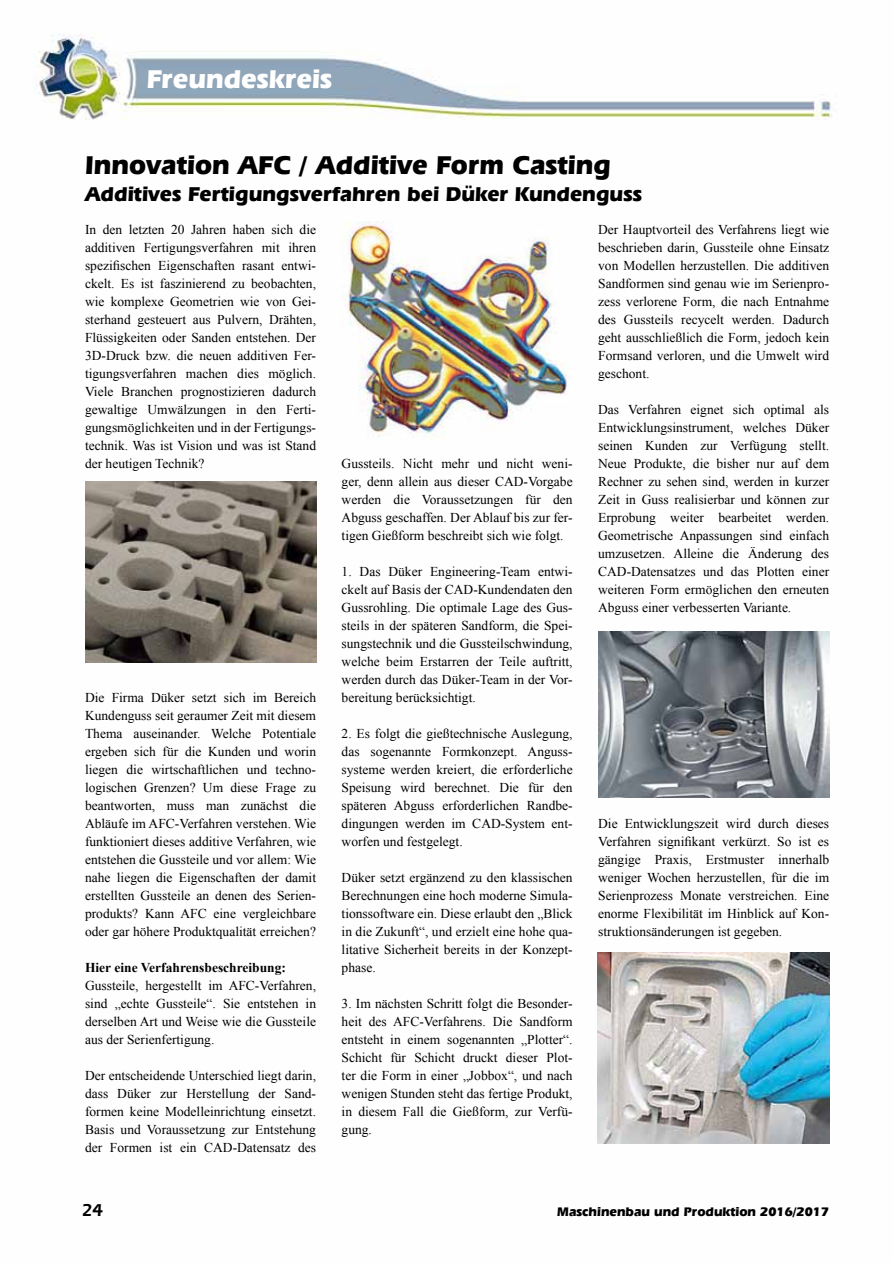
<style>
.page{position:relative;width:893px;height:1263px;background:#fff}
.page>*{position:absolute;margin:0;border:0;box-sizing:border-box;transform-origin:0 0}
.t1{font:700 27px "Eras IT Cby BT";color:#000}
.t2{font:700 27px "Eras IT Cby BT";color:#fff}
.t3{font:700 21px "Eras IT Cby BT";color:#000}
.t4{font:600 18px "Eras IT Cby BT";color:#000}
.t5{font:13.5px/18px "Times New Roman";color:#000;text-align:justify}
.t6{font:700 13.5px "Times New Roman";color:#000}
.t7{font:700 13.05px "Eras IT Cby BT";color:#000}
</style>
<div class="page">
<img style="left:35px;top:34px;width:796px;height:1110px">
<img style="left:85px;top:482px;width:231px;height:181px">
<img style="left:342px;top:221px;width:231px;height:219px">
<img style="left:598px;top:631px;width:231px;height:167px">
<img style="left:598px;top:952px;width:231px;height:191px">
<h1 class="t2" style="left:147px;top:63px;width:187px">Freundeskreis</h1>
<h1 class="t1" style="left:85px;top:148px;width:527px">Innovation AFC / Additive Form Casting</h1>
<h2 class="t3" style="left:85px;top:181px;width:558px">Additives Fertigungsverfahren bei Düker Kundenguss</h2>
<p class="t5" style="left:85px;top:220px;width:233px">In den letzten 20 Jahren haben sich die additiven Fertigungsverfahren mit ihren spezifischen Eigenschaften rasant entwi&shy;ckelt. Es ist faszinierend zu beobachten, wie komplexe Geometrien wie von Gei&shy;sterhand gesteuert aus Pulvern, Drähten, Flüssigkeiten oder Sanden entstehen. Der 3D-Druck bzw. die neuen additiven Fer&shy;tigungsverfahren machen dies möglich.<br>Viele Branchen prognostizieren dadurch gewaltige Umwälzungen in den Ferti&shy;gungsmöglichkeiten und in der Fertigungs&shy;technik. Was ist Vision und was ist Stand der heutigen Technik?</p>
<p class="t5" style="left:598px;top:220px;width:233px">Der Hauptvorteil des Verfahrens liegt wie beschrieben darin, Gussteile ohne Einsatz von Modellen herzustellen. Die additiven Sandformen sind genau wie im Serienpro&shy;zess verlorene Form, die nach Entnahme des Gussteils recycelt werden. Dadurch geht ausschließlich die Form, jedoch kein Formsand verloren, und die Umwelt wird geschont.</p>
<p class="t5" style="left:598px;top:400px;width:233px">Das Verfahren eignet sich optimal als Entwicklungsinstrument, welches Düker seinen Kunden zur Verfügung stellt.<br>Neue Produkte, die bisher nur auf dem Rechner zu sehen sind, werden in kurzer Zeit in Guss realisierbar und können zur Erprobung weiter bearbeitet werden.<br>Geometrische Anpassungen sind einfach umzusetzen. Alleine die Änderung des CAD-Datensatzes und das Plotten einer weiteren Form ermöglichen den erneuten Abguss einer verbesserten Variante.</p>
<p class="t5" style="left:342px;top:454px;width:233px">Gussteils. Nicht mehr und nicht weni&shy;ger, denn allein aus dieser CAD-Vorgabe werden die Voraussetzungen für den Abguss geschaffen. Der Ablauf bis zur fer&shy;tigen Gießform beschreibt sich wie folgt.</p>
<p class="t5" style="left:342px;top:562px;width:233px">1. Das Düker Engineering-Team entwi&shy;ckelt auf Basis der CAD-Kundendaten den Gussrohling. Die optimale Lage des Gus&shy;steils in der späteren Sandform, die Spei&shy;sungstechnik und die Gussteilschwindung, welche beim Erstarren der Teile auftritt, werden durch das Düker-Team in der Vor&shy;bereitung berücksichtigt.</p>
<p class="t5" style="left:342px;top:724px;width:233px">2. Es folgt die gießtechnische Auslegung, das sogenannte Formkonzept. Anguss&shy;systeme werden kreiert, die erforderliche Speisung wird berechnet. Die für den späteren Abguss erforderlichen Randbe&shy;dingungen werden im CAD-System ent&shy;worfen und festgelegt.</p>
<p class="t5" style="left:342px;top:868px;width:233px">Düker setzt ergänzend zu den klassischen Berechnungen eine hoch moderne Simula&shy;tionssoftware ein. Diese erlaubt den „Blick in die Zukunft“, und erzielt eine hohe qua&shy;litative Sicherheit bereits in der Konzept&shy;phase.</p>
<p class="t5" style="left:342px;top:994px;width:233px">3. Im nächsten Schritt folgt die Besonder&shy;heit des AFC-Verfahrens. Die Sandform entsteht in einem sogenannten „Plotter“.<br>Schicht für Schicht druckt dieser Plot&shy;ter die Form in einer „Jobbox“, und nach wenigen Stunden steht das fertige Produkt, in diesem Fall die Gießform, zur Verfü&shy;gung.</p>
<p class="t5" style="left:85px;top:688px;width:233px">Die Firma Düker setzt sich im Bereich Kundenguss seit geraumer Zeit mit diesem Thema auseinander. Welche Potentiale ergeben sich für die Kunden und worin liegen die wirtschaftlichen und techno&shy;logischen Grenzen? Um diese Frage zu beantworten, muss man zunächst die Abläufe im AFC-Verfahren verstehen. Wie funktioniert dieses additive Verfahren, wie entstehen die Gussteile und vor allem: Wie nahe liegen die Eigenschaften der damit erstellten Gussteile an denen des Serien&shy;produkts? Kann AFC eine vergleichbare oder gar höhere Produktqualität erreichen?</p>
<p class="t6" style="left:85px;top:958px;width:203px">Hier eine Verfahrensbeschreibung:</p>
<p class="t5" style="left:85px;top:976px;width:233px">Gussteile, hergestellt im AFC-Verfahren, sind „echte Gussteile“. Sie entstehen in derselben Art und Weise wie die Gussteile aus der Serienfertigung.</p>
<p class="t5" style="left:85px;top:1066px;width:233px">Der entscheidende Unterschied liegt darin, dass Düker zur Herstellung der Sand&shy;formen keine Modelleinrichtung einsetzt.<br>Basis und Voraussetzung zur Entstehung der Formen ist ein CAD-Datensatz des</p>
<p class="t5" style="left:598px;top:814px;width:233px">Die Entwicklungszeit wird durch dieses Verfahren signifikant verkürzt. So ist es gängige Praxis, Erstmuster innerhalb weniger Wochen herzustellen, für die im Serienprozess Monate verstreichen. Eine enorme Flexibilität im Hinblick auf Kon&shy;struktionsänderungen ist gegeben.</p>
<h3 class="t4" style="left:82px;top:1199px;width:23px">24</h3>
<p class="t7" style="left:557px;top:1203px;width:274px">Maschinenbau und Produktion 2016/2017</p>
</div>
